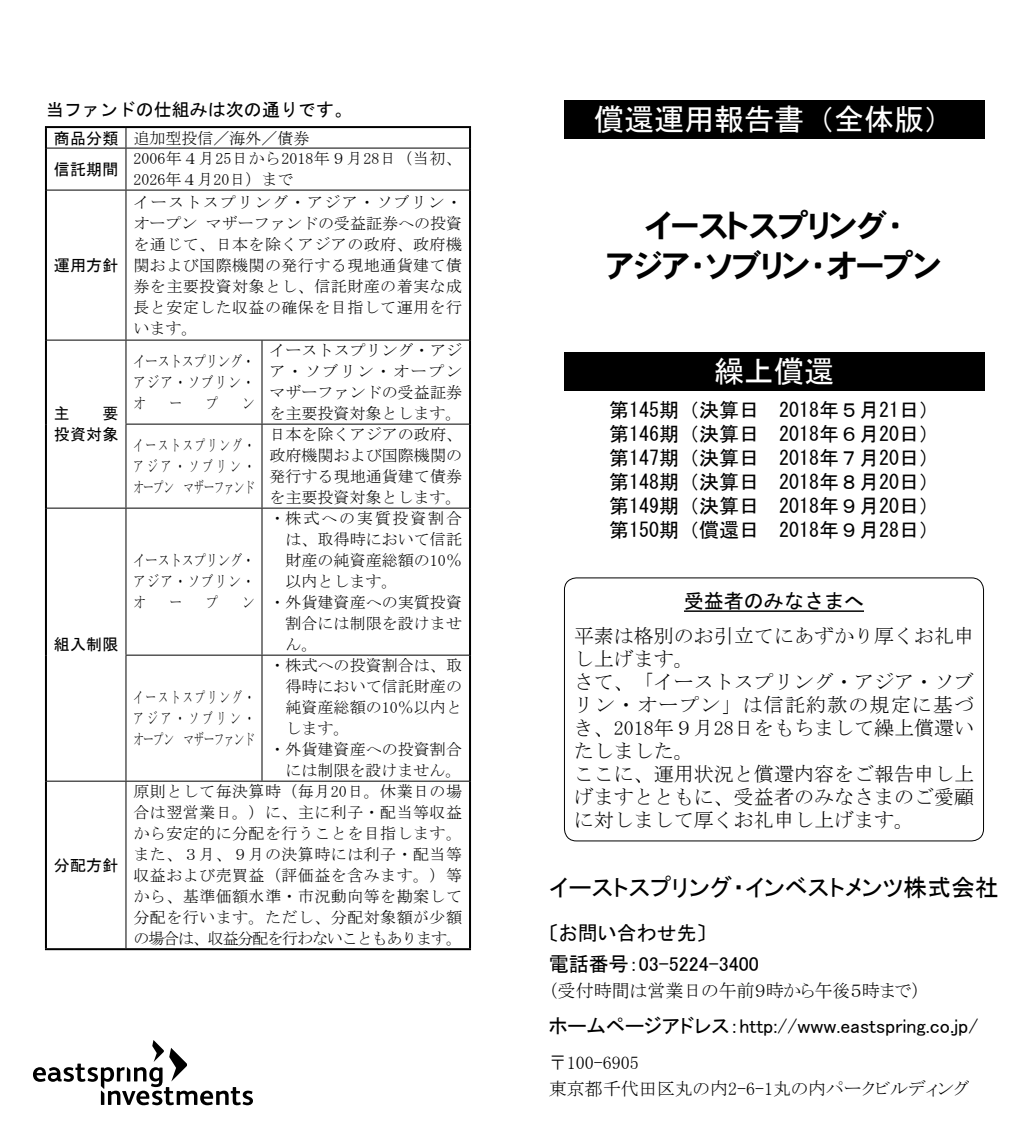
<style>
.page{position:relative;width:1032px;height:1134px;background:#fff}
.page>*{position:absolute;margin:0;border:0;box-sizing:border-box;transform-origin:0 0}
.t1{font:32px/40px "DFHS Gothic W7 WING RKSJ H";color:#000;text-align:center}
.t2{font:30px "MS Gothic";color:#fff}
.t3{font:24px "MS P Gothic";letter-spacing:.005em;color:#000}
.t4{font:20px/23px "MS Mincho";color:#000}
.t5{font:20px/24px "MS Gothic";color:#000;text-align:justify}
.t6{font:20px/31px "MS P Gothic";color:#000}
.t7{font:18px/26px "MS P Mincho";color:#000}
.t8{font:18px "MS Gothic";color:#000}
.t9{font:16px/21px "MS Mincho";letter-spacing:.005em;color:#000;text-align:justify}
.t10{font:16px/21px "MS Mincho";letter-spacing:.005em;color:#000;text-align:justify;scale:.63 1}
.t11{font:16px/21px "MS Mincho";letter-spacing:.005em;color:#000;text-align:justify;scale:.75 1}
.t12{font:16px/21px "MS Gothic";letter-spacing:.01em;color:#000;text-align:right}
.t13{font:16px "MS Mincho";letter-spacing:.115em;color:#000}
.s1{font-family:"MS Gothic"}
</style>
<div class="page">
<svg style="left:33px;top:1040px;width:220px;height:65px"></svg>
<svg style="left:125px;top:128px;width:1px;height:20px"></svg>
<hr style="left:47px;top:148px;width:79px;height:1px;background:#000">
<hr style="left:126px;top:148px;width:136px;height:1px;background:#000">
<hr style="left:125px;top:149px;width:1px;height:41px;background:#000">
<hr style="left:262px;top:148px;width:207px;height:1px;background:#000">
<hr style="left:47px;top:190px;width:79px;height:1px;background:#000">
<hr style="left:126px;top:190px;width:136px;height:1px;background:#000">
<hr style="left:125px;top:191px;width:1px;height:149px;background:#000">
<hr style="left:262px;top:190px;width:207px;height:1px;background:#000">
<hr style="left:47px;top:340px;width:79px;height:1px;background:#000">
<hr style="left:126px;top:340px;width:136px;height:1px;background:#000">
<hr style="left:125px;top:341px;width:1px;height:83px;background:#000">
<hr style="left:262px;top:340px;width:207px;height:1px;background:#000">
<hr style="left:261px;top:341px;width:1px;height:83px;background:#000">
<hr style="left:125px;top:424px;width:137px;height:1px;background:#000">
<hr style="left:125px;top:425px;width:1px;height:83px;background:#000">
<hr style="left:262px;top:424px;width:207px;height:1px;background:#000">
<hr style="left:261px;top:425px;width:1px;height:83px;background:#000">
<hr style="left:47px;top:508px;width:79px;height:1px;background:#000">
<hr style="left:126px;top:508px;width:136px;height:1px;background:#000">
<hr style="left:125px;top:509px;width:1px;height:146px;background:#000">
<hr style="left:262px;top:508px;width:207px;height:1px;background:#000">
<hr style="left:261px;top:509px;width:1px;height:146px;background:#000">
<hr style="left:125px;top:655px;width:137px;height:1px;background:#000">
<hr style="left:125px;top:656px;width:1px;height:125px;background:#000">
<hr style="left:262px;top:655px;width:207px;height:1px;background:#000">
<hr style="left:261px;top:656px;width:1px;height:125px;background:#000">
<hr style="left:47px;top:781px;width:79px;height:1px;background:#000">
<hr style="left:126px;top:781px;width:136px;height:1px;background:#000">
<hr style="left:125px;top:782px;width:1px;height:166px;background:#000">
<hr style="left:262px;top:781px;width:207px;height:1px;background:#000">
<hr style="left:45px;top:126px;width:81px;height:2px;background:#000">
<hr style="left:45px;top:128px;width:2px;height:20px;background:#000">
<hr style="left:126px;top:126px;width:136px;height:2px;background:#000">
<hr style="left:262px;top:126px;width:209px;height:2px;background:#000">
<hr style="left:469px;top:128px;width:2px;height:20px;background:#000">
<hr style="left:45px;top:148px;width:2px;height:42px;background:#000">
<hr style="left:469px;top:148px;width:2px;height:42px;background:#000">
<hr style="left:45px;top:190px;width:2px;height:150px;background:#000">
<hr style="left:469px;top:190px;width:2px;height:150px;background:#000">
<hr style="left:45px;top:340px;width:2px;height:84px;background:#000">
<hr style="left:469px;top:340px;width:2px;height:84px;background:#000">
<hr style="left:45px;top:424px;width:2px;height:84px;background:#000">
<hr style="left:469px;top:424px;width:2px;height:84px;background:#000">
<hr style="left:45px;top:508px;width:2px;height:147px;background:#000">
<hr style="left:469px;top:508px;width:2px;height:147px;background:#000">
<hr style="left:45px;top:655px;width:2px;height:126px;background:#000">
<hr style="left:469px;top:655px;width:2px;height:126px;background:#000">
<hr style="left:45px;top:781px;width:2px;height:167px;background:#000">
<hr style="left:469px;top:781px;width:2px;height:167px;background:#000">
<hr style="left:45px;top:948px;width:81px;height:2px;background:#000">
<hr style="left:126px;top:948px;width:136px;height:2px;background:#000">
<hr style="left:262px;top:948px;width:209px;height:2px;background:#000">
<div style="left:564px;top:100px;width:420px;height:38px;background:#000"></div>
<div style="left:564px;top:352px;width:420px;height:38px;background:#000"></div>
<hr style="left:684px;top:610px;width:180px;height:2px;background:#000">
<div style="left:564px;top:577px;width:420px;height:264px;border:1px solid #000;border-radius:12px"></div>
<p class="t8" style="left:46px;top:100px;width:307px">当ファンドの仕組みは次の通りです。</p>
<p class="t9" style="left:54px;top:127px;width:257px"><span class="s1">商品分類</span> 追加型投信／海外／債券</p>
<p class="t12" style="left:54px;top:159px;width:66px">信託期間</p>
<p class="t9" style="left:133px;top:148px;width:330px">2006年４月25日から2018年９月28日（当初、<br>2026年４月20日）まで</p>
<p class="t12" style="left:54px;top:255px;width:66px">運用方針</p>
<p class="t12" style="left:54px;top:403px;width:17px">主</p>
<p class="t12" style="left:54px;top:403px;width:66px">要<br>投資対象</p>
<p class="t12" style="left:54px;top:634px;width:66px">組入制限</p>
<p class="t12" style="left:54px;top:854px;width:66px">分配方針</p>
<p class="t9" style="left:133px;top:192px;width:330px">イーストスプリング・アジア・ソブリン・オープン マザーファンドの受益証券への投資を通じて、日本を除くアジアの政府、政府機関および国際機関の発行する現地通貨建て債券を主要投資対象とし、信託財産の着実な成長と安定した収益の確保を目指して運用を行います。</p>
<p class="t11" style="left:133px;top:351px;width:163px">イーストスプリング・アジア・ソブリン・オ</p>
<p class="t11" style="left:170px;top:393px;width:17px">ー</p>
<p class="t11" style="left:206px;top:393px;width:17px">プ</p>
<p class="t11" style="left:242px;top:393px;width:17px">ン</p>
<p class="t9" style="left:269px;top:340px;width:194px">イーストスプリング・アジア・ソブリン・オープンマザーファンドの受益証券を主要投資対象とします。</p>
<p class="t10" style="left:133px;top:435px;width:194px">イーストスプリング・アジア・ソブリン・オープン　マザーファンド</p>
<p class="t9" style="left:269px;top:424px;width:194px">日本を除くアジアの政府、政府機関および国際機関の発行する現地通貨建て債券を主要投資対象とします。</p>
<p class="t11" style="left:133px;top:550px;width:163px">イーストスプリング・アジア・ソブリン・オ</p>
<p class="t11" style="left:170px;top:592px;width:17px">ー</p>
<p class="t11" style="left:206px;top:592px;width:17px">プ</p>
<p class="t11" style="left:242px;top:592px;width:17px">ン</p>
<p class="t10" style="left:133px;top:687px;width:194px">イーストスプリング・アジア・ソブリン・オープン　マザーファンド</p>
<p class="t13" style="left:269px;top:511px;width:194px">・株式への実質投資割合</p>
<p class="t9" style="left:285px;top:529px;width:178px">は、取得時において信託</p>
<p class="t9" style="left:285px;top:550px;width:178px">財産の純資産総額の10％</p>
<p class="t9" style="left:285px;top:571px;width:113px">以内とします。</p>
<p class="t9" style="left:269px;top:592px;width:194px">・外貨建資産への実質投資</p>
<p class="t9" style="left:285px;top:613px;width:178px">割合には制限を設けませ</p>
<p class="t9" style="left:285px;top:634px;width:33px">ん。</p>
<p class="t9" style="left:269px;top:655px;width:194px">・株式への投資割合は、取</p>
<p class="t9" style="left:285px;top:676px;width:178px">得時において信託財産の</p>
<p class="t9" style="left:285px;top:697px;width:178px">純資産総額の10％以内と</p>
<p class="t9" style="left:285px;top:718px;width:65px">します。</p>
<p class="t9" style="left:269px;top:739px;width:194px">・外貨建資産への投資割合</p>
<p class="t9" style="left:285px;top:760px;width:177px">には制限を設けません。</p>
<p class="t9" style="left:133px;top:781px;width:330px">原則として毎決算時（毎月20日。休業日の場合は翌営業日。）に、主に利子・配当等収益から安定的に分配を行うことを目指します。また、３月、９月の決算時には利子・配当等収益および売買益（評価益を含みます。）等から、基準価額水準・市況動向等を勘案して分配を行います。ただし、分配対象額が少額の場合は、収益分配を行わないこともあります。</p>
<h2 class="t2" style="left:594px;top:104px;width:361px">償還運用報告書（全体版）</h2>
<h1 class="t1" style="left:607px;top:206px;width:336px">イーストスプリング・<br>アジア・ソブリン・オープン</h1>
<h2 class="t2" style="left:714px;top:356px;width:121px">繰上償還</h2>
<p class="t5" style="left:609px;top:398px;width:331px">第145期（決算日　2018年５月21日）第146期（決算日　2018年６月20日）第147期（決算日　2018年７月20日）第148期（決算日　2018年８月20日）第149期（決算日　2018年９月20日）第150期（償還日　2018年９月28日）</p>
<p class="t5" style="left:684px;top:588px;width:181px">受益者のみなさまへ</p>
<p class="t4" style="left:574px;top:624px;width:401px">平素は格別のお引立てにあずかり厚くお礼申し上げます。<br>さて、「イーストスプリング・アジア・ソブリン・オープン」は信託約款の規定に基づき、2018年９月28日をもちまして繰上償還いたしました。<br>ここに、運用状況と償還内容をご報告申し上げますとともに、受益者のみなさまのご愛顧に対しまして厚くお礼申し上げます。</p>
<h3 class="t3" style="left:549px;top:875px;width:452px">イーストスプリング・インベストメンツ株式会社</h3>
<p class="t6" style="left:549px;top:918px;width:211px">〔お問い合わせ先〕<br>電話番号：03-5224-3400</p>
<p class="t7" style="left:549px;top:977px;width:373px">（受付時間は営業日の午前９時から午後５時まで）</p>
<p class="t6" style="left:549px;top:1011px;width:431px">ホームページアドレス：http://www.eastspring.co.jp/</p>
<p class="t7" style="left:549px;top:1049px;width:422px">〒100-6905<br>東京都千代田区丸の内2-6-1丸の内パークビルディング</p>
</div>
